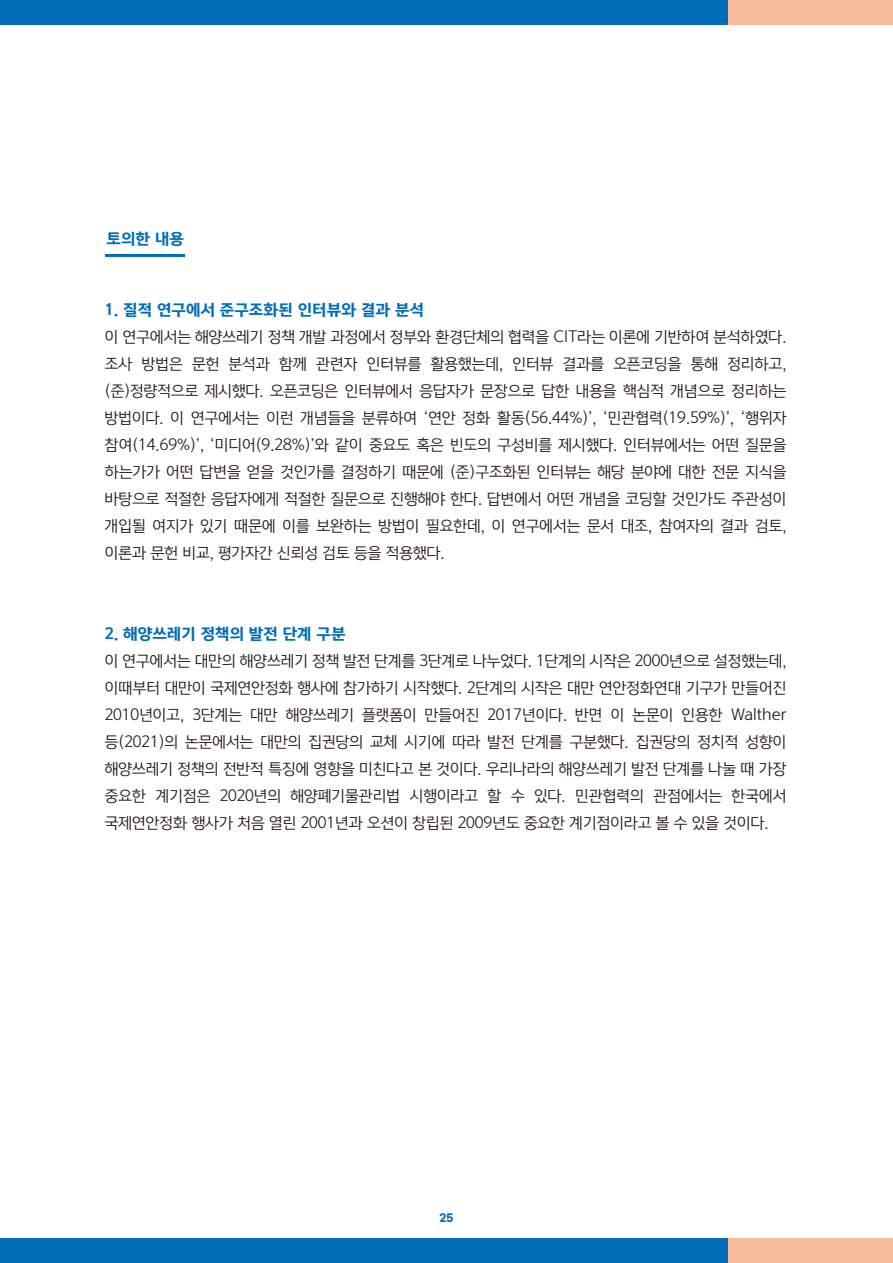
<style>
.page{position:relative;width:893px;height:1263px;background:#fff}
.page>*{position:absolute;margin:0;border:0;box-sizing:border-box;transform-origin:0 0}
.t1{font:15px/27px "Yoon Gothic Pro 745";color:#221815;text-align:justify}
.t2{font:15px "Yoon Gothic Pro 785";color:#006db9}
.t3{font:700 10.5px "Gmarket Sans";color:#006db9}
</style>
<div class="page">
<hr style="left:105px;top:254px;width:80px;height:3px;background:#006db9">
<div style="left:329px;top:0;width:564px;height:25px;background:#f7bd9b"></div>
<div style="left:0;top:0;width:728px;height:25px;background:#006db9"></div>
<div style="left:328px;top:1238px;width:565px;height:25px;background:#f7bd9b"></div>
<div style="left:0;top:1238px;width:728px;height:25px;background:#006db9"></div>
<p class="t2" style="left:106px;top:227px;width:79px">토의한 내용</p>
<p class="t2" style="left:105px;top:298px;width:321px">1. 질적 연구에서 준구조화된 인터뷰와 결과 분석</p>
<p class="t1" style="left:105px;top:323px;width:683px">이 연구에서는 해양쓰레기 정책 개발 과정에서 정부와 환경단체의 협력을 CIT라는 이론에 기반하여 분석하였다. 조사 방법은 문헌 분석과 함께 관련자 인터뷰를 활용했는데, 인터뷰 결과를 오픈코딩을 통해 정리하고, (준)정량적으로 제시했다. 오픈코딩은 인터뷰에서 응답자가 문장으로 답한 내용을 핵심적 개념으로 정리하는 방법이다. 이 연구에서는 이런 개념들을 분류하여 ‘연안 정화 활동(56.44%)’, ‘민관협력(19.59%)’, ‘행위자 참여(14.69%)’, ‘미디어(9.28%)’와 같이 중요도 혹은 빈도의 구성비를 제시했다. 인터뷰에서는 어떤 질문을 하는가가 어떤 답변을 얻을 것인가를 결정하기 때문에 (준)구조화된 인터뷰는 해당 분야에 대한 전문 지식을 바탕으로 적절한 응답자에게 적절한 질문으로 진행해야 한다. 답변에서 어떤 개념을 코딩할 것인가도 주관성이 개입될 여지가 있기 때문에 이를 보완하는 방법이 필요한데, 이 연구에서는 문서 대조, 참여자의 결과 검토, 이론과 문헌 비교, 평가자간 신뢰성 검토 등을 적용했다.</p>
<p class="t2" style="left:105px;top:622px;width:242px">2. 해양쓰레기 정책의 발전 단계 구분</p>
<p class="t1" style="left:105px;top:647px;width:683px">이 연구에서는 대만의 해양쓰레기 정책 발전 단계를 3단계로 나누었다. 1단계의 시작은 2000년으로 설정했는데, 이때부터 대만이 국제연안정화 행사에 참가하기 시작했다. 2단계의 시작은 대만 연안정화연대 기구가 만들어진 2010년이고, 3단계는 대만 해양쓰레기 플랫폼이 만들어진 2017년이다. 반면 이 논문이 인용한 Walther 등(2021)의 논문에서는 대만의 집권당의 교체 시기에 따라 발전 단계를 구분했다. 집권당의 정치적 성향이 해양쓰레기 정책의 전반적 특징에 영향을 미친다고 본 것이다. 우리나라의 해양쓰레기 발전 단계를 나눌 때 가장 중요한 계기점은 2020년의 해양폐기물관리법 시행이라고 할 수 있다. 민관협력의 관점에서는 한국에서 국제연안정화 행사가 처음 열린 2001년과 오션이 창립된 2009년도 중요한 계기점이라고 볼 수 있을 것이다.</p>
<p class="t3" style="left:439px;top:1212px;width:16px">25</p>
</div>
